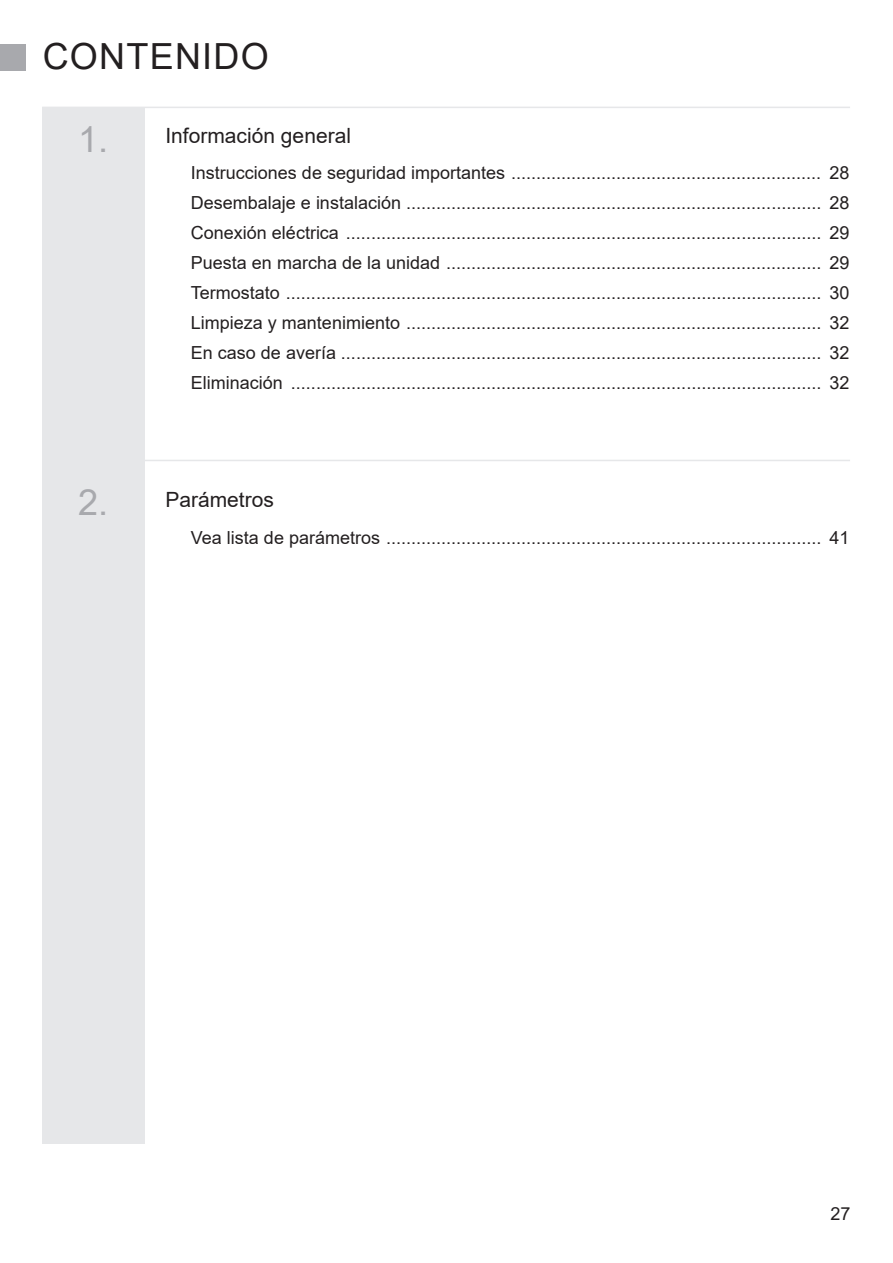
<style>
.page{position:relative;width:893px;height:1263px;background:#fff}
.page>*{position:absolute;margin:0;border:0;box-sizing:border-box;transform-origin:0 0}
.Chapter{font:36px "Arial";letter-spacing:.035em;color:#231f20}
.t1{font:36px "Arial";color:#a8a9ad}
.Contents_-_title{font:21px "Arial";color:#231f20}
.Contents_-_row{font:18px "Arial";color:#231f20}
</style>
<div class="page">
<div style="left:42px;top:107px;width:102px;height:1037px;background:#e6e7e9"></div>
<hr style="left:42px;top:107px;width:808px;height:1px;background:#e6e7e9">
<div style="left:0;top:44px;width:26px;height:27px;background:#a8a9ad"></div>
<hr style="left:42px;top:460px;width:808px;height:1px;background:#e6e7e9">
<p class="Chapter" style="left:43px;top:31px;width:228px">CONTENIDO</p>
<p class="t1" style="left:78px;top:114px;width:32px">1.</p>
<p class="t1" style="left:78px;top:477px;width:32px">2.</p>
<p class="Contents_-_title" style="left:165px;top:121px;width:187px">Información general</p>
<p class="Contents_-_row" style="left:191px;top:160px;width:660px">Instrucciones de seguridad importantes .............................................................. 28</p>
<p class="Contents_-_row" style="left:191px;top:190px;width:660px">Desembalaje e instalación ................................................................................... 28</p>
<p class="Contents_-_row" style="left:191px;top:220px;width:660px">Conexión eléctrica ............................................................................................... 29</p>
<p class="Contents_-_row" style="left:191px;top:250px;width:660px">Puesta en marcha de la unidad ........................................................................... 29</p>
<p class="Contents_-_row" style="left:191px;top:280px;width:660px">Termostato ........................................................................................................... 30</p>
<p class="Contents_-_row" style="left:191px;top:310px;width:660px">Limpieza y mantenimiento ................................................................................... 32</p>
<p class="Contents_-_row" style="left:191px;top:340px;width:660px">En caso de avería ................................................................................................ 32</p>
<p class="Contents_-_row" style="left:191px;top:370px;width:660px">Eliminación .......................................................................................................... 32</p>
<p class="Contents_-_title" style="left:165px;top:485px;width:110px">Parámetros</p>
<p class="Contents_-_row" style="left:191px;top:525px;width:660px">Vea lista de parámetros ....................................................................................... 41</p>
<p class="Contents_-_row" style="left:830px;top:1201px;width:22px">27</p>
</div>
